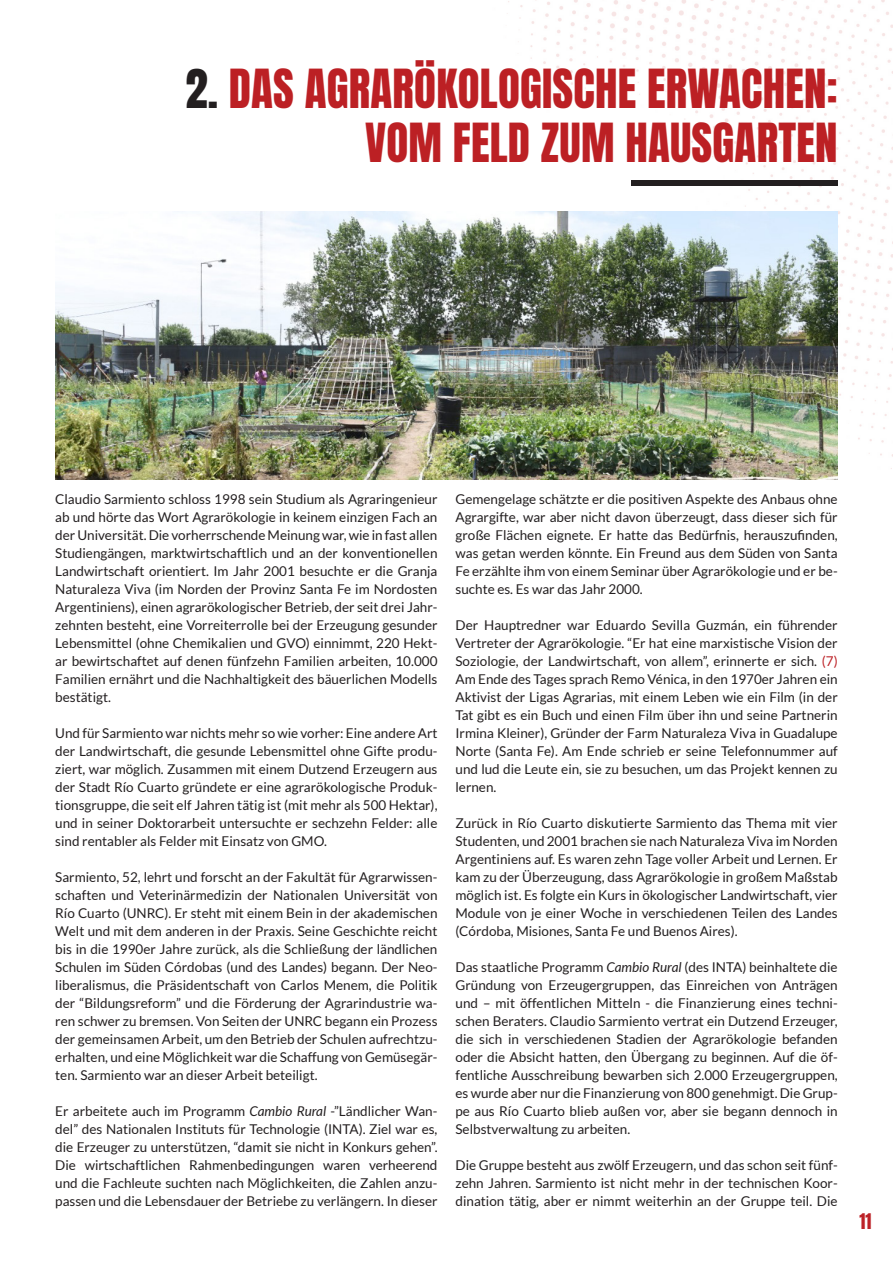
<style>
.page{position:relative;width:893px;height:1263px;background:#fff}
.page>*{position:absolute;margin:0;border:0;box-sizing:border-box;transform-origin:0 0}
.Titulo_normal{font:45px "Anton";letter-spacing:.005em;color:#bc2024}
.t1{font:18px "Anton";color:#bc2127}
.CUERPO_DE_TEXTO{font:13.5px/18px "Lato";color:#231f20;text-align:justify}
.s1{color:#231f20}
.s2{font-style:italic}
.s3{color:#bc2126}
</style>
<div class="page">
<img style="left:119px;top:0;width:774px;height:480px">
<div style="left:631px;top:180px;width:207px;height:6px;background:#231f20"></div>
<img style="left:55px;top:212px;width:783px;height:267px">
<p class="Titulo_normal" style="left:186px;top:66px;width:653px"><span class="s1">2.</span> DAS AGRARÖKOLOGISCHE ERWACHEN:</p>
<p class="Titulo_normal" style="left:365px;top:120px;width:474px">VOM FELD ZUM HAUSGARTEN</p>
<p class="CUERPO_DE_TEXTO" style="left:55px;top:490px;width:384px">Claudio Sarmiento schloss 1998 sein Studium als Agraringenieur ab und hörte das Wort Agrarökologie in keinem einzigen Fach an der Universität. Die vorherrschende Meinung war, wie in fast allen Studiengängen, marktwirtschaftlich und an der konventionellen Landwirtschaft orientiert. Im Jahr 2001 besuchte er die Granja Naturaleza Viva (im Norden der Provinz Santa Fe im Nordosten Argentiniens), einen agrarökologischer Betrieb, der seit drei Jahr&shy;zehnten besteht, eine Vorreiterrolle bei der Erzeugung gesunder Lebensmittel (ohne Chemikalien und GVO) einnimmt, 220 Hekt&shy;ar bewirtschaftet auf denen fünfzehn Familien arbeiten, 10.000<br>Familien ernährt und die Nachhaltigkeit des bäuerlichen Modells bestätigt.</p>
<p class="CUERPO_DE_TEXTO" style="left:55px;top:724px;width:384px">Und für Sarmiento war nichts mehr so wie vorher: Eine andere Art der Landwirtschaft, die gesunde Lebensmittel ohne Gifte produ&shy;ziert, war möglich. Zusammen mit einem Dutzend Erzeugern aus der Stadt Río Cuarto gründete er eine agrarökologische Produk&shy;tionsgruppe, die seit elf Jahren tätig ist (mit mehr als 500 Hektar), und in seiner Doktorarbeit untersuchte er sechzehn Felder: alle sind rentabler als Felder mit Einsatz von GMO.</p>
<p class="CUERPO_DE_TEXTO" style="left:55px;top:868px;width:384px">Sarmiento, 52, lehrt und forscht an der Fakultät für Agrarwissen&shy;schaften und Veterinärmedizin der Nationalen Universität von Río Cuarto (UNRC). Er steht mit einem Bein in der akademischen Welt und mit dem anderen in der Praxis. Seine Geschichte reicht bis in die 1990er Jahre zurück, als die Schließung der ländlichen Schulen im Süden Córdobas (und des Landes) begann. Der Neo&shy;liberalismus, die Präsidentschaft von Carlos Menem, die Politik der “Bildungsreform” und die Förderung der Agrarindustrie wa&shy;ren schwer zu bremsen. Von Seiten der UNRC begann ein Prozess der gemeinsamen Arbeit, um den Betrieb der Schulen aufrechtzu&shy;erhalten, und eine Möglichkeit war die Schaffung von Gemüsegär&shy;ten. Sarmiento war an dieser Arbeit beteiligt.</p>
<p class="CUERPO_DE_TEXTO" style="left:55px;top:1102px;width:384px">Er arbeitete auch im Programm <span class="s2">Cambio Rural</span> -”Ländlicher Wan&shy;del” des Nationalen Instituts für Technologie (INTA). Ziel war es, die Erzeuger zu unterstützen, “damit sie nicht in Konkurs gehen”.<br>Die wirtschaftlichen Rahmenbedingungen waren verheerend und die Fachleute suchten nach Möglichkeiten, die Zahlen anzu&shy;passen und die Lebensdauer der Betriebe zu verlängern. In dieser</p>
<p class="CUERPO_DE_TEXTO" style="left:455px;top:490px;width:384px">Gemengelage schätzte er die positiven Aspekte des Anbaus ohne Agrargifte, war aber nicht davon überzeugt, dass dieser sich für große Flächen eignete. Er hatte das Bedürfnis, herauszufinden, was getan werden könnte. Ein Freund aus dem Süden von Santa Fe erzählte ihm von einem Seminar über Agrarökologie und er be&shy;suchte es. Es war das Jahr 2000.</p>
<p class="CUERPO_DE_TEXTO" style="left:455px;top:616px;width:384px">Der Hauptredner war Eduardo Sevilla Guzmán, ein führender Vertreter der Agrarökologie. “Er hat eine marxistische Vision der Soziologie, der Landwirtschaft, von allem”, erinnerte er sich. <span class="s3">(7)<br></span>Am Ende des Tages sprach Remo Vénica, in den 1970er Jahren ein Aktivist der Ligas Agrarias, mit einem Leben wie ein Film (in der Tat gibt es ein Buch und einen Film über ihn und seine Partnerin Irmina Kleiner), Gründer der Farm Naturaleza Viva in Guadalupe Norte (Santa Fe). Am Ende schrieb er seine Telefonnummer auf und lud die Leute ein, sie zu besuchen, um das Projekt kennen zu lernen.</p>
<p class="CUERPO_DE_TEXTO" style="left:455px;top:814px;width:384px">Zurück in Río Cuarto diskutierte Sarmiento das Thema mit vier Studenten, und 2001 brachen sie nach Naturaleza Viva im Norden Argentiniens auf. Es waren zehn Tage voller Arbeit und Lernen. Er kam zu der Überzeugung, dass Agrarökologie in großem Maßstab möglich ist. Es folgte ein Kurs in ökologischer Landwirtschaft, vier Module von je einer Woche in verschiedenen Teilen des Landes (Córdoba, Misiones, Santa Fe und Buenos Aires).</p>
<p class="CUERPO_DE_TEXTO" style="left:455px;top:958px;width:384px">Das staatliche Programm <span class="s2">Cambio Rural</span> (des INTA) beinhaltete die Gründung von Erzeugergruppen, das Einreichen von Anträgen und – mit öffentlichen Mitteln - die Finanzierung eines techni&shy;schen Beraters. Claudio Sarmiento vertrat ein Dutzend Erzeuger, die sich in verschiedenen Stadien der Agrarökologie befanden oder die Absicht hatten, den Übergang zu beginnen. Auf die öf&shy;fentliche Ausschreibung bewarben sich 2.000 Erzeugergruppen, es wurde aber nur die Finanzierung von 800 genehmigt. Die Grup&shy;pe aus Río Cuarto blieb außen vor, aber sie begann dennoch in Selbstverwaltung zu arbeiten.</p>
<p class="CUERPO_DE_TEXTO" style="left:455px;top:1156px;width:384px">Die Gruppe besteht aus zwölf Erzeugern, und das schon seit fünf&shy;zehn Jahren. Sarmiento ist nicht mehr in der technischen Koor&shy;dination tätig, aber er nimmt weiterhin an der Gruppe teil. Die</p>
<h2 class="t1" style="left:859px;top:1212px;width:13px">11</h2>
</div>
